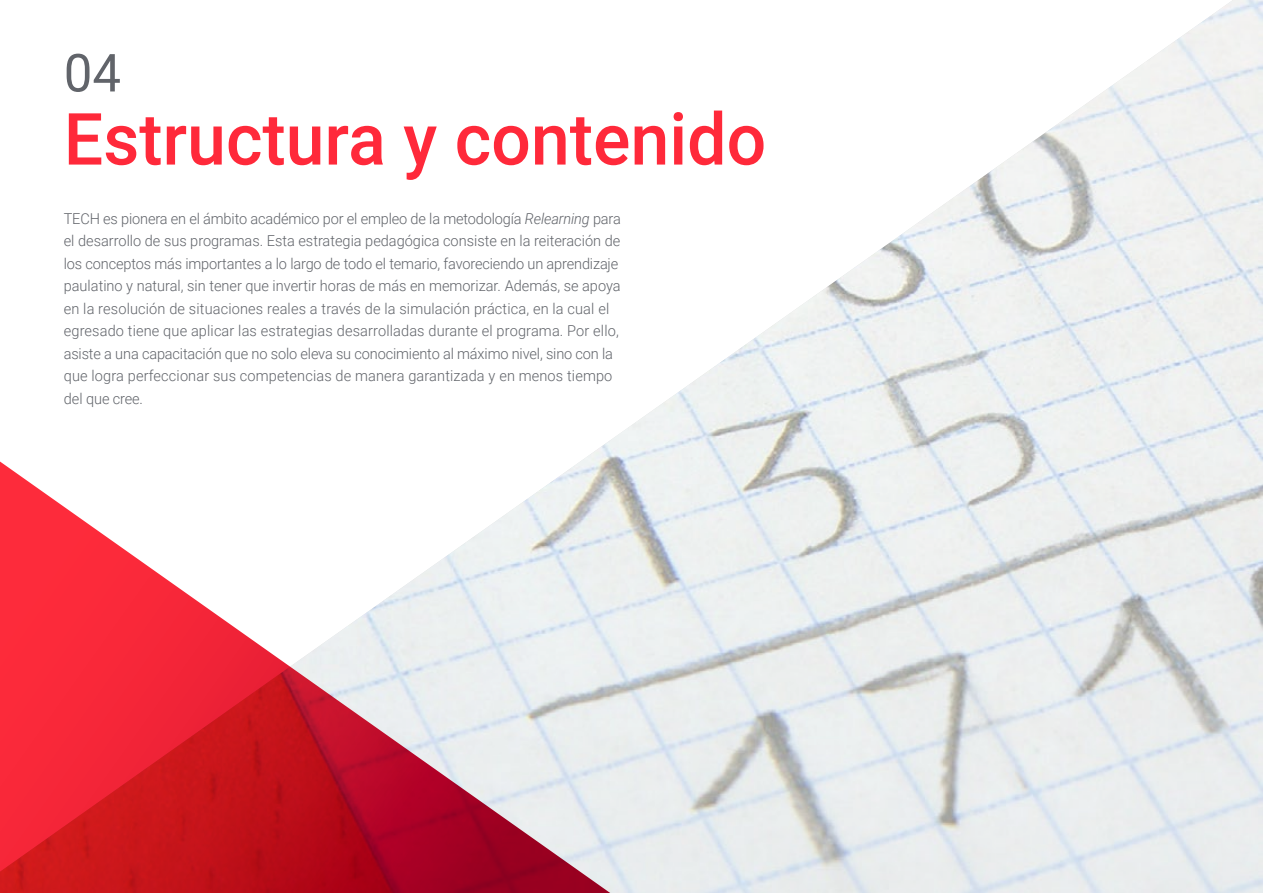
<style>
.page{position:relative;width:1263px;height:893px;background:#fff}
.page>*{position:absolute;margin:0;border:0;box-sizing:border-box;transform-origin:0 0}
.t1{font:500 72px "Roboto";color:#ff293a}
.t2{font:52.5px "Roboto";color:#61646a}
.t3{font:300 15px/22.5px "Roboto";color:#61646a}
.s1{font-style:italic}
</style>
<div class="page">
<img style="left:602px;top:0;width:661px;height:893px">
<svg style="left:0;top:446px;width:640px;height:447px"></svg>
<h2 class="t2" style="left:64px;top:36px;width:59px">04</h2>
<h1 class="t1" style="left:64px;top:89px;width:704px">Estructura y contenido</h1>
<p class="t3" style="left:64px;top:207px;width:559px">TECH es pionera en el ámbito académico por el empleo de la metodología <span class="s1">Relearning</span> para el desarrollo de sus programas. Esta estrategia pedagógica consiste en la reiteración de los conceptos más importantes a lo largo de todo el temario, favoreciendo un aprendizaje paulatino y natural, sin tener que invertir horas de más en memorizar. Además, se apoya en la resolución de situaciones reales a través de la simulación práctica, en la cual el egresado tiene que aplicar las estrategias desarrolladas durante el programa. Por ello, asiste a una capacitación que no solo eleva su conocimiento al máximo nivel, sino con la que logra perfeccionar sus competencias de manera garantizada y en menos tiempo del que cree.</p>
</div>
